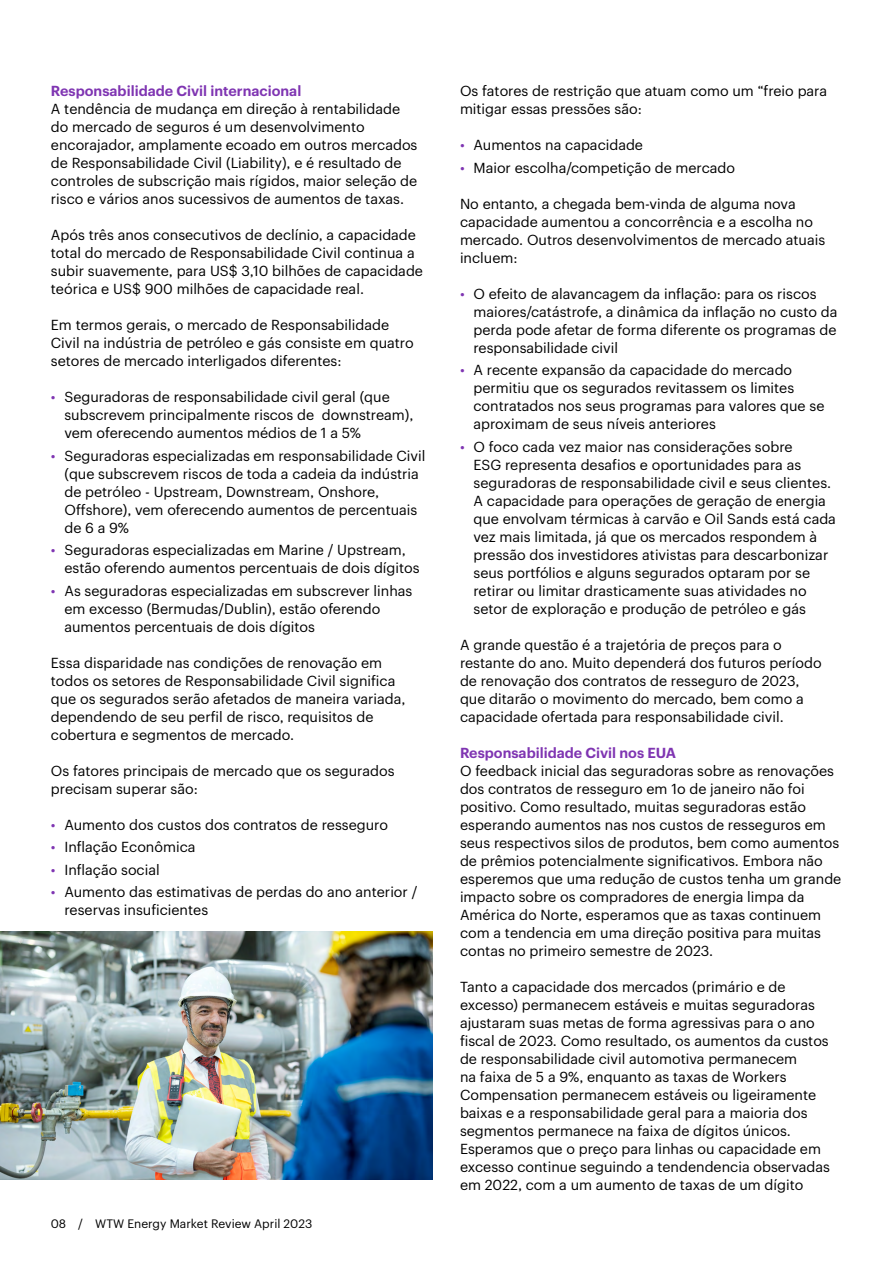
<style>
.page{position:relative;width:893px;height:1263px;background:#fff}
.page>*{position:absolute;margin:0;border:0;box-sizing:border-box;transform-origin:0 0}
.t1{font:14.25px/18px "Graphik";color:#000}
.t2{font:600 14.25px "Graphik";color:#7f35b2}
.t3{font:12px "Graphik";color:#000}
.s1{color:#7f35b2}
</style>
<div class="page">
<img style="left:0;top:931px;width:433px;height:248px">
<p class="t2" style="left:51px;top:80px;width:252px">Responsabilidade Civil internacional</p>
<p class="t1" style="left:51px;top:99px;width:368px">A tendência de mudança em direção à rentabilidade do mercado de seguros é um desenvolvimento encorajador, amplamente ecoado em outros mercados de Responsabilidade Civil (Liability), e é resultado de controles de subscrição mais rígidos, maior seleção de risco e vários anos sucessivos de aumentos de taxas.</p>
<p class="t1" style="left:51px;top:225px;width:374px">Após três anos consecutivos de declínio, a capacidade total do mercado de Responsabilidade Civil continua a subir suavemente, para US$ 3,10 bilhões de capacidade teórica e US$ 900 milhões de capacidade real.</p>
<p class="t1" style="left:51px;top:315px;width:364px">Em termos gerais, o mercado de Responsabilidade<br>Civil na indústria de petróleo e gás consiste em quatro setores de mercado interligados diferentes:</p>
<p class="t1" style="left:64px;top:387px;width:351px;text-indent:-13px"><span class="s1">•</span> Seguradoras de responsabilidade civil geral (que subscrevem principalmente riscos de downstream), vem oferecendo aumentos médios de 1 a 5%</p>
<p class="t1" style="left:64px;top:445px;width:363px;text-indent:-13px"><span class="s1">•</span> Seguradoras especializadas em responsabilidade Civil (que subscrevem riscos de toda a cadeia da indústria de petróleo - Upstream, Downstream, Onshore, Offshore), vem oferecendo aumentos de percentuais de 6 a 9%</p>
<p class="t1" style="left:64px;top:540px;width:357px;text-indent:-13px"><span class="s1">•</span> Seguradoras especializadas em Marine / Upstream, estão oferendo aumentos percentuais de dois dígitos</p>
<p class="t1" style="left:64px;top:580px;width:350px;text-indent:-13px"><span class="s1">•</span> As seguradoras especializadas em subscrever linhas em excesso (Bermudas/Dublin), estão oferendo aumentos percentuais de dois dígitos</p>
<p class="t1" style="left:51px;top:652px;width:356px">Essa disparidade nas condições de renovação em todos os setores de Responsabilidade Civil significa que os segurados serão afetados de maneira variada, dependendo de seu perfil de risco, requisitos de cobertura e segmentos de mercado.</p>
<p class="t1" style="left:51px;top:760px;width:345px">Os fatores principais de mercado que os segurados precisam superar são:</p>
<p class="t1" style="left:51px;top:814px;width:339px"><span class="s1">•</span> Aumento dos custos dos contratos de resseguro</p>
<p class="t1" style="left:51px;top:837px;width:146px"><span class="s1">•</span> Inflação Econômica</p>
<p class="t1" style="left:51px;top:859px;width:110px"><span class="s1">•</span> Inflação social</p>
<p class="t1" style="left:64px;top:882px;width:355px;text-indent:-13px"><span class="s1">•</span> Aumento das estimativas de perdas do ano anterior / reservas insuficientes</p>
<p class="t3" style="left:51px;top:1215px;width:263px">08 / WTW Energy Market Review April 2023</p>
<p class="t1" style="left:460px;top:81px;width:369px">Os fatores de restrição que atuam como um “freio para mitigar essas pressões são:</p>
<p class="t1" style="left:460px;top:135px;width:185px"><span class="s1">•</span> Aumentos na capacidade</p>
<p class="t1" style="left:460px;top:157px;width:277px"><span class="s1">•</span> Maior escolha/competição de mercado</p>
<p class="t1" style="left:460px;top:193px;width:367px">No entanto, a chegada bem-vinda de alguma nova capacidade aumentou a concorrência e a escolha no mercado. Outros desenvolvimentos de mercado atuais incluem:</p>
<p class="t1" style="left:473px;top:283px;width:366px;text-indent:-13px"><span class="s1">•</span> O efeito de alavancagem da inflação: para os riscos maiores/catástrofe, a dinâmica da inflação no custo da perda pode afetar de forma diferente os programas de responsabilidade civil</p>
<p class="t1" style="left:473px;top:360px;width:352px;text-indent:-13px"><span class="s1">•</span> A recente expansão da capacidade do mercado permitiu que os segurados revitassem os limites contratados nos seus programas para valores que se aproximam de seus níveis anteriores</p>
<p class="t1" style="left:473px;top:436px;width:364px;text-indent:-13px"><span class="s1">•</span> O foco cada vez maior nas considerações sobre<br>ESG representa desafios e oportunidades para as seguradoras de responsabilidade civil e seus clientes.<br>A capacidade para operações de geração de energia que envolvam térmicas à carvão e Oil Sands está cada vez mais limitada, já que os mercados respondem à pressão dos investidores ativistas para descarbonizar seus portfólios e alguns segurados optaram por se retirar ou limitar drasticamente suas atividades no setor de exploração e produção de petróleo e gás</p>
<p class="t1" style="left:460px;top:634px;width:363px">A grande questão é a trajetória de preços para o restante do ano. Muito dependerá dos futuros período de renovação dos contratos de resseguro de 2023, que ditarão o movimento do mercado, bem como a capacidade ofertada para responsabilidade civil.</p>
<p class="t2" style="left:460px;top:742px;width:218px">Responsabilidade Civil nos EUA</p>
<p class="t1" style="left:460px;top:760px;width:383px">O feedback inicial das seguradoras sobre as renovações dos contratos de resseguro em 1o de janeiro não foi positivo. Como resultado, muitas seguradoras estão esperando aumentos nas nos custos de resseguros em seus respectivos silos de produtos, bem como aumentos de prêmios potencialmente significativos. Embora não esperemos que uma redução de custos tenha um grande impacto sobre os compradores de energia limpa da América do Norte, esperamos que as taxas continuem com a tendencia em uma direção positiva para muitas contas no primeiro semestre de 2023.</p>
<p class="t1" style="left:460px;top:976px;width:372px">Tanto a capacidade dos mercados (primário e de excesso) permanecem estáveis e muitas seguradoras ajustaram suas metas de forma agressivas para o ano fiscal de 2023. Como resultado, os aumentos da custos de responsabilidade civil automotiva permanecem<br>na faixa de 5 a 9%, enquanto as taxas de Workers Compensation permanecem estáveis ou ligeiramente baixas e a responsabilidade geral para a maioria dos segmentos permanece na faixa de dígitos únicos.<br>Esperamos que o preço para linhas ou capacidade em excesso continue seguindo a tendendencia observadas em 2022, com a um aumento de taxas de um dígito</p>
</div>
